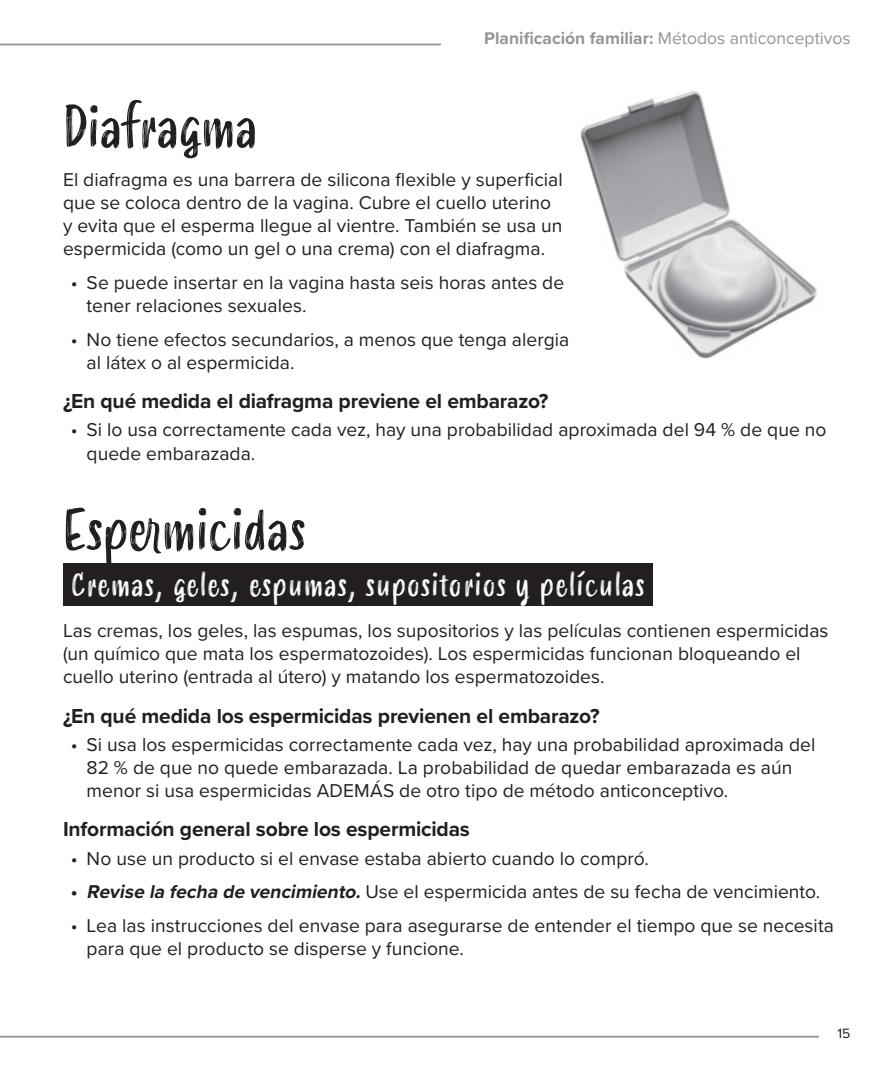
<style>
.page{position:relative;width:882px;height:1071px;background:#fff}
.page>*{position:absolute;margin:0;border:0;box-sizing:border-box;transform-origin:0 0}
.t1{font:56px "Smoothy";letter-spacing:-.005em;color:#231f20}
.t2{font:31.5px "Smoothy";letter-spacing:.03em;color:#fff}
.t3{font:700 21px "Proxima Nova";letter-spacing:-.01em;color:#231f20}
.t4{font:19.25px/23.1px "Proxima Nova";letter-spacing:.005em;color:#231f20}
.t5{font:700 17.5px "Proxima Nova";color:#939598}
.t6{font:14px "Proxima Nova";color:#231f20}
.s1{font-weight:400}
.s2{font-weight:700}
.s3{font-weight:700;font-style:italic}
</style>
<div class="page">
<img style="left:580px;top:91px;width:237px;height:268px">
<div style="left:63px;top:564px;width:589px;height:42px;background:#231f20"></div>
<hr style="left:0;top:44px;width:441px;height:1px;background:#939598">
<hr style="left:0;top:1036px;width:819px;height:2px;background:#939598">
<p class="t5" style="left:484px;top:25px;width:368px">Planificación familiar: <span class="s1">Métodos anticonceptivos</span></p>
<h1 class="t1" style="left:63px;top:86px;width:197px">Diafragma</h1>
<p class="t4" style="left:63px;top:167px;width:501px">El diafragma es una barrera de silicona flexible y superficial que se coloca dentro de la vagina. Cubre el cuello uterino y evita que el esperma llegue al vientre. También se usa un espermicida (como un gel o una crema) con el diafragma.</p>
<p class="t4" style="left:87px;top:270px;width:479px;text-indent:-16px">• Se puede insertar en la vagina hasta seis horas antes de tener relaciones sexuales.</p>
<p class="t4" style="left:87px;top:327px;width:484px;text-indent:-16px">• No tiene efectos secundarios, a menos que tenga alergia al látex o al espermicida.</p>
<p class="t3" style="left:63px;top:385px;width:487px">¿En qué medida el diafragma previene el embarazo?</p>
<p class="t4" style="left:87px;top:418px;width:741px;text-indent:-16px">• Si lo usa correctamente cada vez, hay una probabilidad aproximada del 94 % de que no quede embarazada.</p>
<h1 class="t1" style="left:63px;top:489px;width:245px">Espermicidas</h1>
<h2 class="t2" style="left:71px;top:562px;width:576px">Cremas, geles, espumas, supositorios y películas</h2>
<p class="t4" style="left:63px;top:618px;width:767px">Las cremas, los geles, las espumas, los supositorios y las películas contienen espermicidas (un químico que mata los espermatozoides). Los espermicidas funcionan bloqueando el cuello uterino (entrada al útero) y matando los espermatozoides.</p>
<p class="t3" style="left:63px;top:700px;width:538px">¿En qué medida los espermicidas previenen el embarazo?</p>
<p class="t4" style="left:87px;top:732px;width:730px;text-indent:-16px">• Si usa los espermicidas correctamente cada vez, hay una probabilidad aproximada del<br>82 % de que no quede embarazada. La probabilidad de quedar embarazada es aún menor si usa espermicidas ADEMÁS de otro tipo de método anticonceptivo.</p>
<p class="t3" style="left:63px;top:814px;width:408px">Información general sobre los espermicidas</p>
<p class="t4" style="left:71px;top:846px;width:580px">• No use un producto si el envase estaba abierto cuando lo compró.</p>
<p class="t4" style="left:71px;top:880px;width:751px"><span class="s2">•</span> <span class="s3">Revise la fecha de vencimiento.</span>Use el espermicida antes de su fecha de vencimiento.</p>
<p class="t4" style="left:87px;top:913px;width:749px;text-indent:-16px">• Lea las instrucciones del envase para asegurarse de entender el tiempo que se necesita para que el producto se disperse y funcione.</p>
<p class="t6" style="left:837px;top:1023px;width:15px">15</p>
</div>
